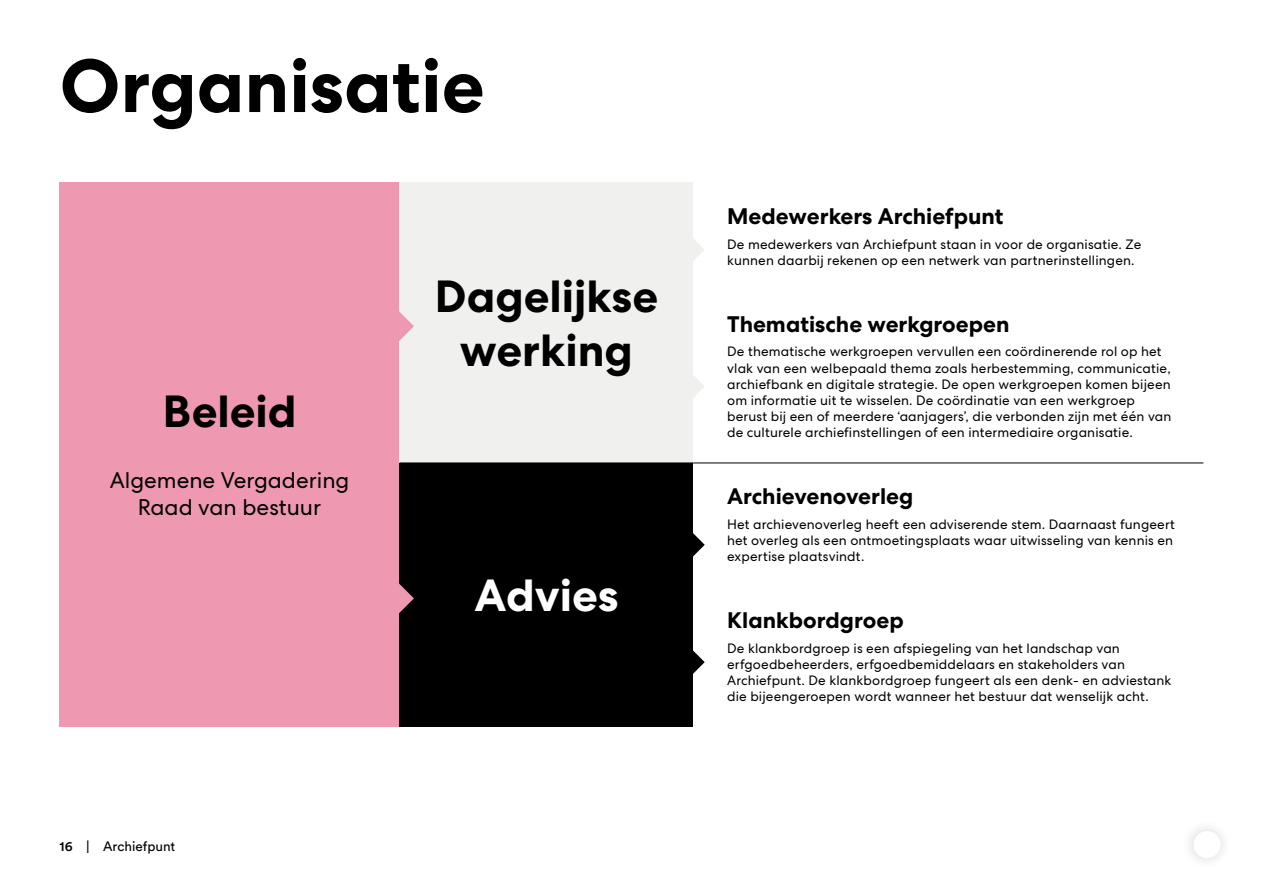
<style>
.page{position:relative;width:1263px;height:893px;background:#fff}
.page>*{position:absolute;margin:0;border:0;box-sizing:border-box;transform-origin:0 0}
.t1{font:700 75px "Centra No 2";color:#000}
.t2{font:700 45px/54px "Centra No 2";color:#000;text-align:center}
.t3{font:700 45px "Centra No 2";color:#fff}
.t4{font:700 22.5px "Centra No 2";color:#000}
.t5{font:22.5px/27px "Centra No 2";color:#000;text-align:center}
.t6{font:13.5px/16.2px "Centra No 2";letter-spacing:.01em;color:#000}
.t7{font:13.5px "Circular Std";color:#000}
.s1{font-weight:500}
</style>
<div class="page">
<div style="left:60px;top:183px;width:340px;height:544px;background:#ee98b1"></div>
<div style="left:400px;top:183px;width:293px;height:280px;background:#f0f0ef"></div>
<div style="left:400px;top:463px;width:293px;height:264px;background:#000"></div>
<hr style="left:693px;top:463px;width:510px;height:1px;background:#000">
<svg style="left:399px;top:298px;width:15px;height:57px"></svg>
<svg style="left:693px;top:375px;width:11px;height:22px"></svg>
<svg style="left:693px;top:650px;width:12px;height:24px"></svg>
<svg style="left:693px;top:239px;width:11px;height:22px"></svg>
<svg style="left:693px;top:533px;width:12px;height:24px"></svg>
<svg style="left:399px;top:570px;width:15px;height:57px"></svg>
<div style="left:1181px;top:818px;width:53px;height:53px;background:#000;opacity:.4"></div>
<div style="left:1193px;top:831px;width:28px;height:27px;background:#fff;border-radius:50%"></div>
<h1 class="t1" style="left:60px;top:42px;width:426px">Organisatie</h1>
<h2 class="t2" style="left:163px;top:385px;width:135px">Beleid</h2>
<h3 class="t5" style="left:110px;top:466px;width:241px">Algemene Vergadering<br>Raad van bestuur</h3>
<h2 class="t2" style="left:435px;top:270px;width:225px">Dagelijkse werking</h2>
<h2 class="t3" style="left:474px;top:568px;width:146px">Advies</h2>
<p class="t7" style="left:60px;top:838px;width:117px"><span class="s1">16</span> | Archiefpunt</p>
<h3 class="t4" style="left:727px;top:203px;width:278px">Medewerkers Archiefpunt</h3>
<p class="t6" style="left:727px;top:236px;width:416px">De medewerkers van Archiefpunt staan in voor de organisatie. Ze kunnen daarbij rekenen op een netwerk van partnerinstellingen.</p>
<h3 class="t4" style="left:727px;top:311px;width:284px">Thematische werkgroepen</h3>
<p class="t6" style="left:727px;top:344px;width:446px">De thematische werkgroepen vervullen een coördinerende rol op het vlak van een welbepaald thema zoals herbestemming, communicatie, archiefbank en digitale strategie. De open werkgroepen komen bijeen om informatie uit te wisselen. De coördinatie van een werkgroep berust bij een of meerdere ‘aanjagers’, die verbonden zijn met één van de culturele archiefinstellingen of een intermediaire organisatie.</p>
<h3 class="t4" style="left:727px;top:483px;width:188px">Archievenoverleg</h3>
<p class="t6" style="left:727px;top:516px;width:449px">Het archievenoverleg heeft een adviserende stem. Daarnaast fungeert het overleg als een ontmoetingsplaats waar uitwisseling van kennis en expertise plaatsvindt.</p>
<h3 class="t4" style="left:727px;top:607px;width:178px">Klankbordgroep</h3>
<p class="t6" style="left:727px;top:640px;width:446px">De klankbordgroep is een afspiegeling van het landschap van erfgoedbeheerders, erfgoedbemiddelaars en stakeholders van Archiefpunt. De klankbordgroep fungeert als een denk- en adviestank die bijeengeroepen wordt wanneer het bestuur dat wenselijk acht.</p>
</div>
